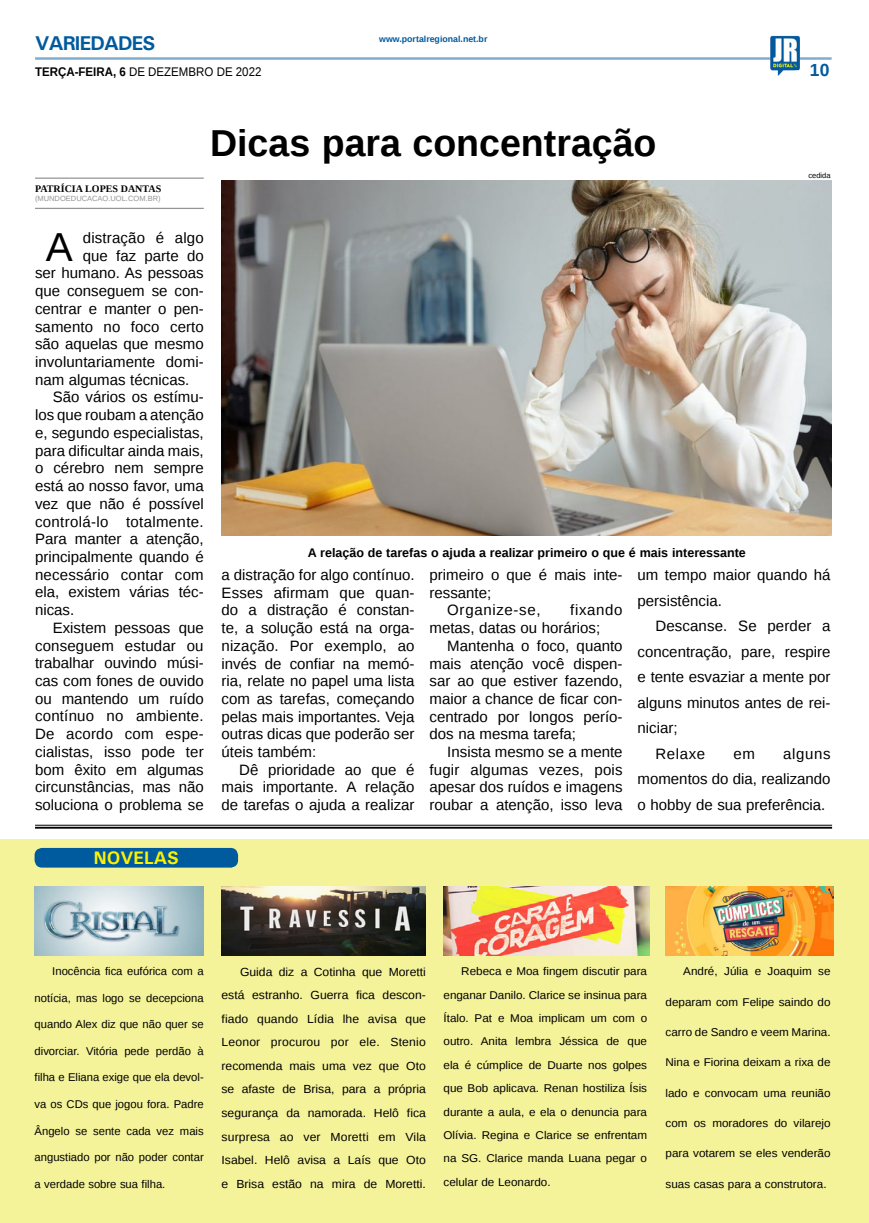
<style>
.page{position:relative;width:869px;height:1223px;background:#fff}
.page>*{position:absolute;margin:0;border:0;box-sizing:border-box;transform-origin:0 0}
.MATÉRIA{font:40.38px "Liberation Sans";color:#000}
.TÍTULO{font:700 37.5px "Liberation Sans";color:#000}
.TITULO_PG{font:700 20px "Univers";letter-spacing:-.04em;color:#005a9e}
.t1{font:700 18.12px "Univers";color:#fff200}
.TÍTULO-2{font:700 17.5px "Liberation Sans";color:#005a9e}
.MATÉRIA-2{font:15px/17.8px "Liberation Sans";color:#000;text-align:justify}
.MATÉRIA-3{font:15px "Liberation Sans";letter-spacing:.045em;color:#000}
.LEGENDA{font:700 12.5px "Liberation Sans";color:#000}
.DATA_PG{font:12.5px "Liberation Sans";color:#000;scale:.92 1}
.MATÉRIA-4{font:11.75px/23.5px "Liberation Sans";color:#000;text-align:justify;scale:1.04 1}
.MATÉRIA-5{font:11.25px/23.4px "Liberation Sans";color:#000;text-align:justify;scale:1.04 1}
.MATÉRIA-6{font:11.25px "Liberation Sans";color:#000}
.CRÉDITO_NOME{font:700 10px "Liberation Serif";color:#000}
.DATA_PG-2{font:700 8.75px "Liberation Sans";color:#005a9e}
.CRÉDITO_MATÉRIA{font:7.5px "Liberation Sans";color:#939598}
.CRÉDITO_FOTO{font:7.5px "Liberation Sans";color:#000}
.s1{font-weight:700}
</style>
<div class="page">
<hr style="left:35px;top:57px;width:796px;height:3px;background:#005a9e">
<img style="left:769px;top:36px;width:30px;height:40px">
<div style="left:0;top:839px;width:868px;height:383px;background:#f5f39a"></div>
<div style="left:35px;top:848px;width:203px;height:19px;background:#005b9e;border-radius:8px"></div>
<hr style="left:35px;top:825px;width:796px;height:1px;background:#000101">
<hr style="left:35px;top:826px;width:796px;height:2px;background:#000101">
<img style="left:665px;top:886px;width:168px;height:69px">
<img style="left:35px;top:886px;width:169px;height:69px">
<img style="left:221px;top:886px;width:205px;height:69px">
<img style="left:443px;top:886px;width:206px;height:69px">
<img style="left:221px;top:181px;width:610px;height:354px">
<hr style="left:35px;top:177px;width:169px;height:2px;background:#939598">
<hr style="left:35px;top:208px;width:169px;height:1px;background:#939598">
<p class="TITULO_PG" style="left:35px;top:31px;width:122px">VARIEDADES</p>
<p class="DATA_PG" style="left:35px;top:65px;width:247px"><span class="s1">TERÇA-FEIRA, 6</span> DE DEZEMBRO DE 2022</p>
<p class="DATA_PG-2" style="left:379px;top:33px;width:110px">www.portalregional.net.br</p>
<p class="TÍTULO" style="left:210px;top:117px;width:448px">Dicas para concentração</p>
<p class="TÍTULO-2" style="left:809px;top:58px;width:21px">10</p>
<p class="CRÉDITO_FOTO" style="left:808px;top:171px;width:24px">cedida</p>
<p class="CRÉDITO_NOME" style="left:35px;top:182px;width:128px">PATRÍCIA LOPES DANTAS</p>
<p class="CRÉDITO_MATÉRIA" style="left:35px;top:194px;width:127px">(MUNDOEDUCACAO.UOL.COM.BR)</p>
<p class="MATÉRIA" style="left:46px;top:224px;width:28px">A</p>
<p class="MATÉRIA-2" style="left:83px;top:230px;width:122px">distração é algo</p>
<p class="MATÉRIA-2" style="left:83px;top:247px;width:122px">que faz parte do</p>
<p class="MATÉRIA-2" style="left:35px;top:265px;width:170px">ser humano. As pessoas</p>
<p class="MATÉRIA-2" style="left:35px;top:283px;width:170px">que conseguem se con-</p>
<p class="MATÉRIA-2" style="left:35px;top:300px;width:170px">centrar e manter o pen-</p>
<p class="MATÉRIA-2" style="left:35px;top:318px;width:170px">samento no foco certo</p>
<p class="MATÉRIA-2" style="left:35px;top:336px;width:170px">são aquelas que mesmo</p>
<p class="MATÉRIA-2" style="left:35px;top:353px;width:170px">involuntariamente domi-</p>
<p class="MATÉRIA-2" style="left:35px;top:371px;width:156px">nam algumas técnicas.</p>
<p class="MATÉRIA-2" style="left:35px;top:389px;width:170px;text-indent:18px">São vários os estímu&shy;los que roubam a atenção e, segundo especialistas, para dificultar ainda mais, o cérebro nem sempre está ao nosso favor, uma vez que não é possível controlá-lo totalmente.<br>Para manter a atenção, principalmente quando é necessário contar com ela, existem várias téc&shy;nicas.</p>
<p class="MATÉRIA-2" style="left:35px;top:619px;width:170px;text-indent:18px">Existem pessoas que conseguem estudar ou trabalhar ouvindo músi&shy;cas com fones de ouvido ou mantendo um ruído contínuo no ambiente.<br>De acordo com espe&shy;cialistas, isso pode ter bom êxito em algumas circunstâncias, mas não soluciona o problema se</p>
<p class="t1" style="left:94px;top:846px;width:87px">NOVELAS</p>
<p class="LEGENDA" style="left:307px;top:544px;width:439px">A relação de tarefas o ajuda a realizar primeiro o que é mais interessante</p>
<p class="MATÉRIA-2" style="left:221px;top:567px;width:194px">a distração for algo contínuo.<br>Esses afirmam que quan&shy;do a distração é constan&shy;te, a solução está na orga&shy;nização. Por exemplo, ao invés de confiar na memó&shy;ria, relate no papel uma lista com as tarefas, começando pelas mais importantes. Veja outras dicas que poderão ser úteis também:</p>
<p class="MATÉRIA-2" style="left:221px;top:761px;width:194px;text-indent:18px">Dê prioridade ao que é mais importante. A relação de tarefas o ajuda a realizar</p>
<p class="MATÉRIA-2" style="left:429px;top:567px;width:194px">primeiro o que é mais inte&shy;ressante;</p>
<p class="MATÉRIA-3" style="left:447px;top:602px;width:95px">Organize-se,</p>
<p class="MATÉRIA-2" style="left:429px;top:602px;width:194px;text-indent:140px">fixando metas, datas ou horários;</p>
<p class="MATÉRIA-2" style="left:429px;top:637px;width:194px;text-indent:18px">Mantenha o foco, quanto mais atenção você dispen&shy;sar ao que estiver fazendo, maior a chance de ficar con&shy;centrado por longos perío&shy;dos na mesma tarefa;</p>
<p class="MATÉRIA-2" style="left:429px;top:743px;width:194px;text-indent:18px">Insista mesmo se a mente fugir algumas vezes, pois apesar dos ruídos e imagens roubar a atenção, isso leva</p>
<p class="MATÉRIA-2" style="left:637px;top:563px;width:194px;line-height:25.5px">um tempo maior quando há persistência.</p>
<p class="MATÉRIA-2" style="left:637px;top:614px;width:194px;line-height:25.5px;text-indent:18px">Descanse. Se perder a concentração, pare, respire e tente esvaziar a mente por alguns minutos antes de rei&shy;niciar;</p>
<p class="MATÉRIA-2" style="left:655px;top:745px;width:51px">Relaxe</p>
<p class="MATÉRIA-2" style="left:733px;top:745px;width:23px">em</p>
<p class="MATÉRIA-2" style="left:637px;top:741px;width:194px;line-height:25.5px;text-indent:145px">alguns momentos do dia, realizando o hobby de sua preferência.</p>
<p class="MATÉRIA-6" style="left:52px;top:965px;width:153px">Inocência fica eufórica com a</p>
<p class="MATÉRIA-6" style="left:35px;top:991px;width:170px">notícia, mas logo se decepciona</p>
<p class="MATÉRIA-6" style="left:35px;top:1018px;width:170px">quando Alex diz que não quer se</p>
<p class="MATÉRIA-6" style="left:35px;top:1044px;width:171px">divorciar. Vitória pede perdão à</p>
<p class="MATÉRIA-6" style="left:35px;top:1071px;width:171px">filha e Eliana exige que ela devol-</p>
<p class="MATÉRIA-6" style="left:35px;top:1097px;width:171px">va os CDs que jogou fora. Padre</p>
<p class="MATÉRIA-6" style="left:35px;top:1124px;width:170px">Ângelo se sente cada vez mais</p>
<p class="MATÉRIA-6" style="left:35px;top:1150px;width:170px">angustiado por não poder contar</p>
<p class="MATÉRIA-6" style="left:35px;top:1177px;width:132px">a verdade sobre sua filha.</p>
<p class="MATÉRIA-4" style="left:221px;top:960px;width:198px;text-indent:18px">Guida diz a Cotinha que Moretti está estranho. Guerra fica descon&shy;fiado quando Lídia lhe avisa que Leonor procurou por ele. Stenio recomenda mais uma vez que Oto se afaste de Brisa, para a própria segurança da namorada. Helô fica surpresa ao ver Moretti em Vila Isabel. Helô avisa a Laís que Oto e Brisa estão na mira de Moretti.</p>
<p class="MATÉRIA-5" style="left:443px;top:960px;width:197px;text-indent:18px">Rebeca e Moa fingem discutir para enganar Danilo. Clarice se insinua para Ítalo. Pat e Moa implicam um com o outro. Anita lembra Jéssica de que ela é cúmplice de Duarte nos golpes que Bob aplicava. Renan hostiliza Ísis durante a aula, e ela o denuncia para Olívia. Regina e Clarice se enfrentam na SG. Clarice manda Luana pegar o celular de Leonardo.</p>
<p class="MATÉRIA-5" style="left:683px;top:960px;width:143px">André, Júlia e Joaquim se</p>
<p class="MATÉRIA-5" style="left:665px;top:990px;width:160px">deparam com Felipe saindo do</p>
<p class="MATÉRIA-5" style="left:665px;top:1020px;width:160px">carro de Sandro e veem Marina.</p>
<p class="MATÉRIA-5" style="left:665px;top:1051px;width:160px">Nina e Fiorina deixam a rixa de</p>
<p class="MATÉRIA-5" style="left:665px;top:1081px;width:160px">lado e convocam uma reunião</p>
<p class="MATÉRIA-5" style="left:665px;top:1111px;width:160px">com os moradores do vilarejo</p>
<p class="MATÉRIA-5" style="left:665px;top:1142px;width:160px">para votarem se eles venderão</p>
<p class="MATÉRIA-5" style="left:665px;top:1172px;width:156px">suas casas para a construtora.</p>
</div>
